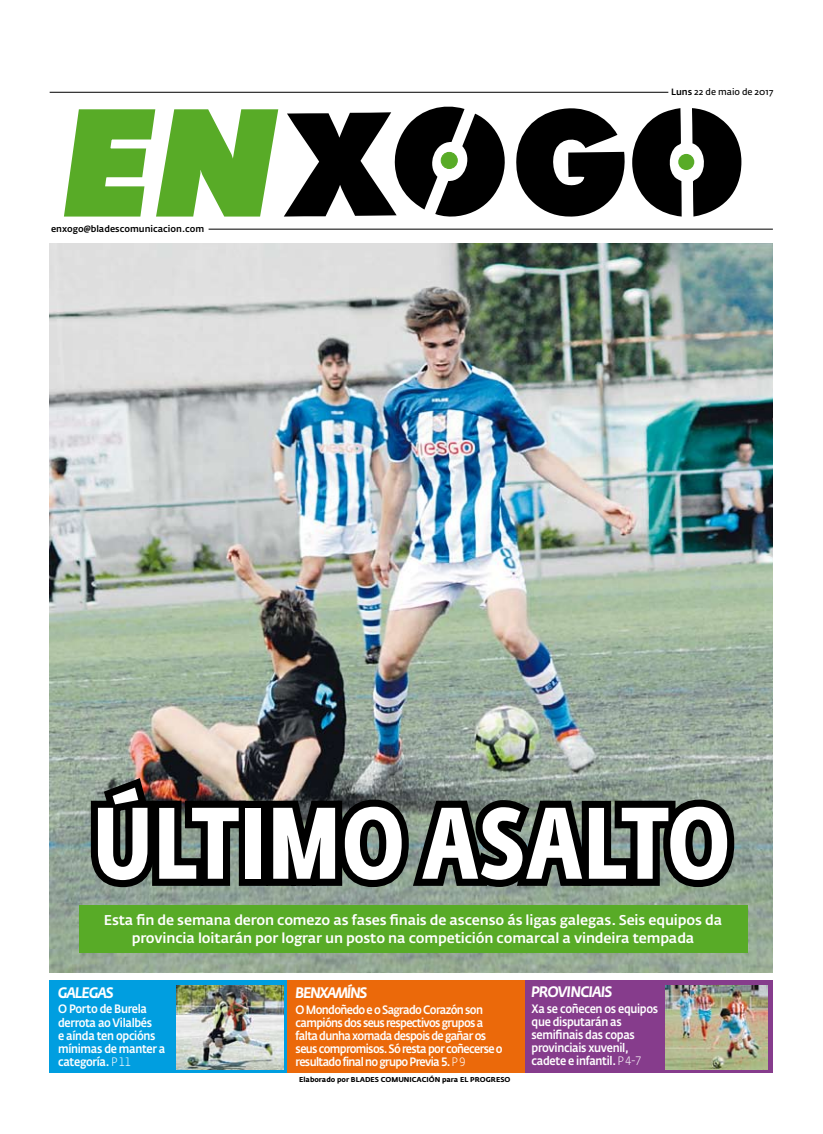
<style>
.page{position:relative;width:823px;height:1134px;background:#fff}
.page>*{position:absolute;margin:0;border:0;box-sizing:border-box;transform-origin:0 0}
.t1{font:700 100.3px "Fedra Sans Cond Alt Std";letter-spacing:.01em;color:#fff}
.t2{font:italic 700 15px "Fedra Sans Alt Std";letter-spacing:-.02em;color:#fff;scale:.9 1}
.t3{font:italic 700 15px "Fedra Sans Alt Std";letter-spacing:-.06em;color:#fff;scale:.9 1}
.t4{font:italic 700 15px "Fedra Sans Alt Std";letter-spacing:-.04em;color:#fff;scale:.9 1}
.t5{font:500 14px/18.1px "Fedra Sans Alt Std";letter-spacing:-.01em;color:#fff;text-align:center}
.t6{font:500 12px/13px "Fedra Sans Alt Std";letter-spacing:-.03em;color:#fff;scale:.9 1}
.t7{font:500 12px/13px "Fedra Sans Alt Std";letter-spacing:-.06em;color:#fff;scale:.9 1}
.t8{font:500 9px "Fedra Sans Alt Std";color:#000}
.t9{font:600 9px "Fedra Sans Alt Std";color:#000}
.t10{font:700 7px "Fedra Sans Alt Std";color:#000}
.s1{font-weight:500}
.s2{font-weight:300}
</style>
<div class="page">
<hr style="left:50px;top:92px;width:618px;height:1px;background:#000">
<hr style="left:208px;top:229px;width:564px;height:1px;background:#000">
<svg style="left:691px;top:108px;width:50px;height:109px"></svg>
<svg style="left:632px;top:108px;width:49px;height:109px"></svg>
<div style="left:677px;top:154px;width:17px;height:16px;background:#58ab27;border-radius:50%"></div>
<svg style="left:64px;top:106px;width:561px;height:111px"></svg>
<img style="left:50px;top:243px;width:722px;height:729px">
<img style="left:84px;top:769px;width:169px;height:125px">
<div style="left:239px;top:801px;width:29px;height:85px;border:14px solid #000"></div>
<svg style="left:259px;top:792px;width:482px;height:104px;background:#2b302d"></svg>
<div style="left:79px;top:906px;width:668px;height:47px;background:#58ab27"></div>
<div style="left:524px;top:980px;width:248px;height:93px;background:#863c8c"></div>
<div style="left:287px;top:980px;width:237px;height:93px;background:#eb690a"></div>
<div style="left:50px;top:980px;width:237px;height:93px;background:#009ee0"></div>
<img style="left:665px;top:985px;width:101px;height:84px">
<img style="left:177px;top:985px;width:106px;height:84px">
<p class="t8" style="left:51px;top:223px;width:155px">enxogo@bladescomunicacion.com</p>
<p class="t9" style="left:670px;top:86px;width:103px"><span class="s1">Luns</span> 22 de maio de 2017</p>
<h1 class="t1" style="left:93px;top:783px;width:638px">ÚLTIMO ASALTO</h1>
<p class="t5" style="left:104px;top:911px;width:619px">Esta fin de semana deron comezo as fases finais de ascenso ás ligas galegas. Seis equipos da provincia loitarán por lograr un posto na competición comarcal a vindeira tempada</p>
<p class="t3" style="left:295px;top:983px;width:81px">BENXAMÍNS</p>
<p class="t7" style="left:295px;top:1003px;width:231px">O Mondoñedo e o Sagrado Corazón son campións dos seus respectivos grupos a falta dunha xornada despois de gañar os seus compromisos. Só resta por coñecerse o resultado final no grupo Previa 5. <span class="s2">P 9</span></p>
<p class="t2" style="left:531px;top:982px;width:91px">PROVINCIAIS</p>
<p class="t6" style="left:531px;top:1002px;width:142px">Xa se coñecen os equipos que disputarán as semifinais das copas provinciais xuvenil, cadete e infantil. <span class="s2">P 4-7</span></p>
<p class="t4" style="left:58px;top:983px;width:63px">GALEGAS</p>
<p class="t6" style="left:58px;top:1003px;width:121px">O Porto de Burela derrota ao Vilalbés<br>e aínda ten opcións mínimas de manter a categoría. <span class="s2">P 11</span></p>
<p class="t10" style="left:299px;top:1075px;width:213px">Elaborado por BLADES COMUNICACIÓN para EL PROGRESO</p>
</div>
